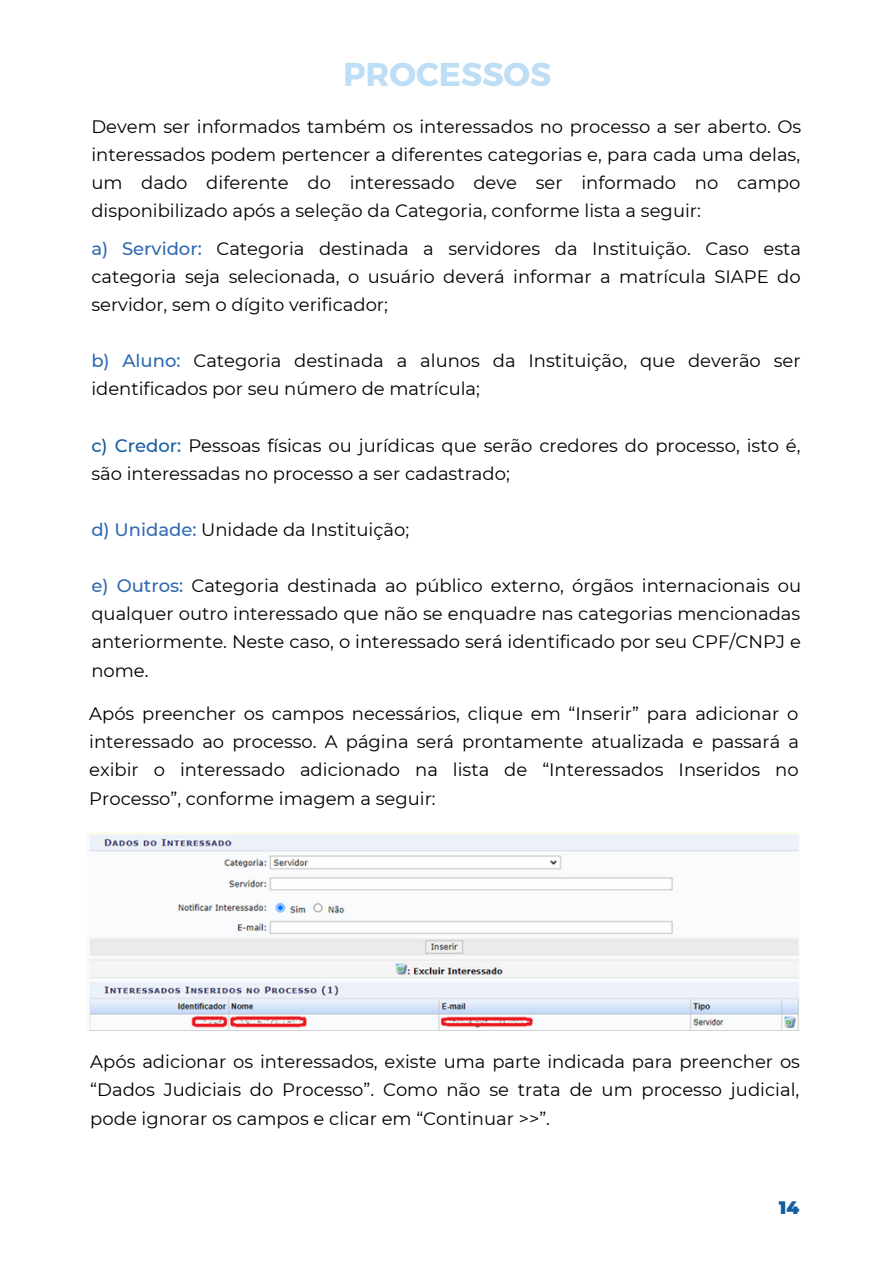
<style>
.page{position:relative;width:893px;height:1264px;background:#fff}
.page>*{position:absolute;margin:0;border:0;box-sizing:border-box;transform-origin:0 0}
.t1{font:700 33px "Montserrat";color:#bedef5}
.t2{font:18px/28px "Montserrat";color:#000;text-align:justify}
.t3{font:900 18px "Montserrat";color:#145da0}
.s1{font-weight:500;color:#306ab0}
.s2{font-weight:500;color:#145da0}
</style>
<div class="page">
<img style="left:89px;top:832px;width:710px;height:198px">
<h1 class="t1" style="left:343px;top:53px;width:210px">PROCESSOS</h1>
<p class="t2" style="left:91px;top:112px;width:711px">Devem ser informados também os interessados no processo a ser aberto. Os interessados podem pertencer a diferentes categorias e, para cada uma delas, um dado diferente do interessado deve ser informado no campo disponibilizado após a seleção da Categoria, conforme lista a seguir:</p>
<p class="t2" style="left:91px;top:234px;width:711px"><span class="s1">a) Servidor:</span> Categoria destinada a servidores da Instituição. Caso esta categoria seja selecionada, o usuário deverá informar a matrícula SIAPE do servidor, sem o dígito verificador;</p>
<p class="t2" style="left:91px;top:347px;width:710px"><span class="s1">b) Aluno:</span> Categoria destinada a alunos da Instituição, que deverão ser identificados por seu número de matrícula;</p>
<p class="t2" style="left:91px;top:431px;width:710px"><span class="s2">c) Credor:</span> Pessoas físicas ou jurídicas que serão credores do processo, isto é, são interessadas no processo a ser cadastrado;</p>
<p class="t2" style="left:91px;top:515px;width:319px"><span class="s1">d) Unidade:</span> Unidade da Instituição;</p>
<p class="t2" style="left:91px;top:571px;width:711px"><span class="s1">e) Outros:</span> Categoria destinada ao público externo, órgãos internacionais ou qualquer outro interessado que não se enquadre nas categorias mencionadas anteriormente. Neste caso, o interessado será identificado por seu CPF/CNPJ e nome.</p>
<p class="t2" style="left:89px;top:699px;width:711px">Após preencher os campos necessários, clique em “Inserir” para adicionar o interessado ao processo. A página será prontamente atualizada e passará a exibir o interessado adicionado na lista de “Interessados Inseridos no Processo”, conforme imagem a seguir:</p>
<p class="t2" style="left:90px;top:1047px;width:711px">Após adicionar os interessados, existe uma parte indicada para preencher os “Dados Judiciais do Processo”. Como não se trata de um processo judicial, pode ignorar os campos e clicar em “Continuar &gt;&gt;”.</p>
<p class="t3" style="left:778px;top:1196px;width:22px">14</p>
</div>
